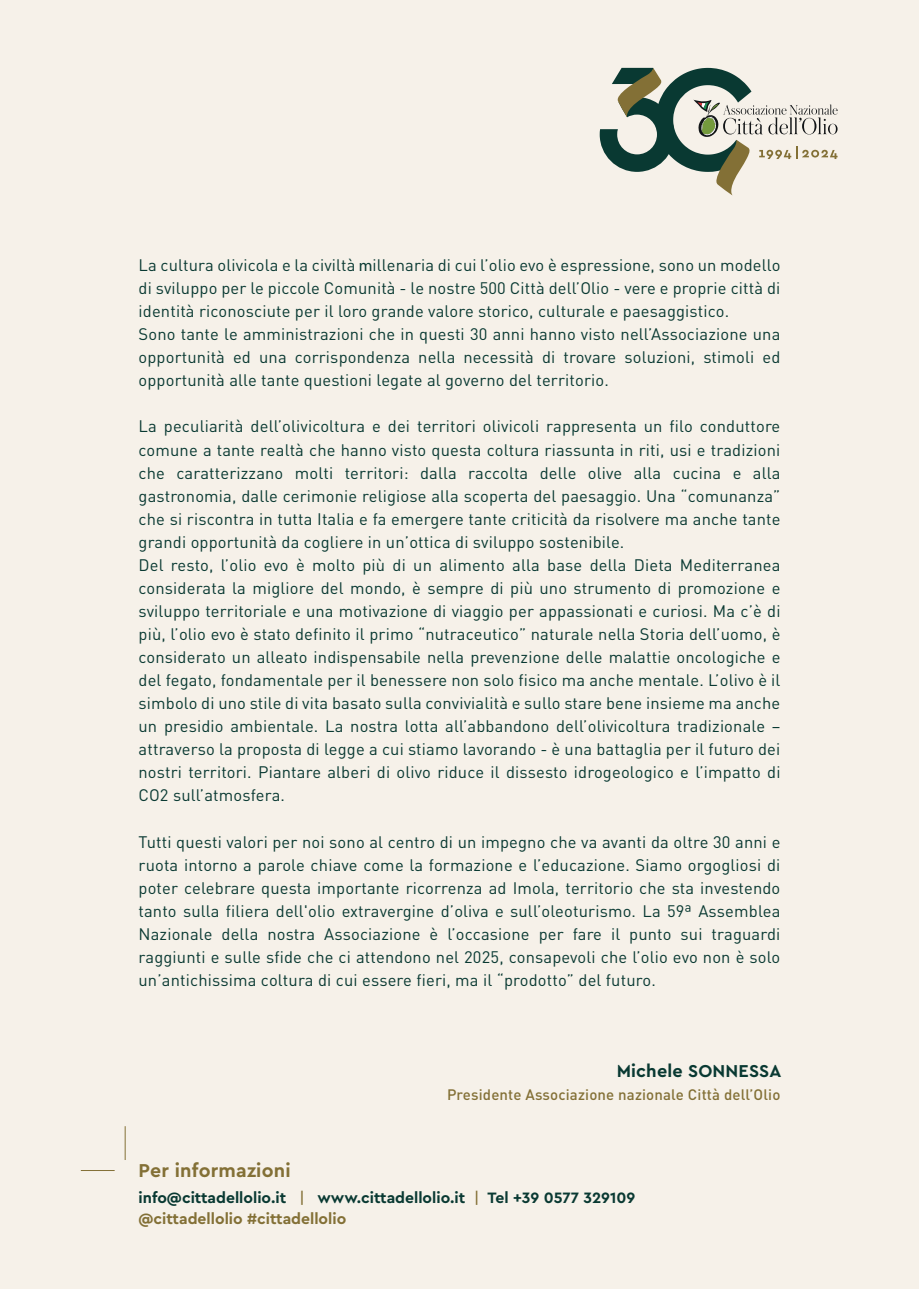
<style>
.page{position:relative;width:919px;height:1289px;background:#fff}
.page>*{position:absolute;margin:0;border:0;box-sizing:border-box;transform-origin:0 0}
.t1{font:700 19.5px "Cera Pro";letter-spacing:.01em;color:#837036}
.t2{font:700 18px "Cera Pro";letter-spacing:.01em;color:#093932}
.t3{font:16.5px/23.1px "DIN Pro";letter-spacing:.01em;color:#093932}
.t4{font:700 15.75px/21.5px "Cera Pro";color:#093932}
.t5{font:500 15px "DIN Pro";letter-spacing:.01em;color:#837036}
.s1{font-family:"Myriad Pro"}
.s2{font-weight:500;color:#837036}
.s3{color:#837036}
</style>
<div class="page">
<div style="left:0;top:0;width:918px;height:1288px;background:#f6f1e9"></div>
<svg style="left:599px;top:68px;width:238px;height:127px"></svg>
<hr style="left:81px;top:1169px;width:34px;height:1px;background:#837036">
<hr style="left:125px;top:1126px;width:1px;height:33px;background:#837036">
<p class="t3" style="left:138px;top:252px;width:643px">La cultura olivicola e la civiltà <span class="s1">m</span>illenaria di cui l’olio evo è espressione, sono un modello di sviluppo per le piccole Comunità - le nostre 500 Città dell’Olio - vere e proprie città di identità riconosciute per il loro grande valore storico, culturale e paesaggistico.<br>Sono tante le amministrazioni che in questi 30 anni hanno visto nell’Associazione una opportunità ed una corrispondenza nella necessità di trovare soluzioni, stimoli ed opportunità alle tante questioni legate al governo del territorio.</p>
<p class="t3" style="left:138px;top:413px;width:643px">La peculiarità dell’olivicoltura e dei territori olivicoli rappresenta un filo conduttore comune a tante realtà che hanno visto questa coltura riassunta in riti, usi e tradizioni che caratterizzano molti territori: dalla raccolta delle olive alla cucina e alla gastronomia, dalle cerimonie religiose alla scoperta del paesaggio. Una “comunanza” che si riscontra in tutta Italia e fa emergere tante criticità da risolvere ma anche tante grandi opportunità da cogliere in un’ottica di sviluppo sostenibile.<br>Del resto, l’olio evo è molto più di un alimento alla base della Dieta Mediterranea considerata la migliore del mondo, è sempre di più uno strumento di promozione e sviluppo territoriale e una motivazione di viaggio per appassionati e curiosi. Ma c’è di più, l’olio evo è stato definito il primo “nutraceutico” naturale nella Storia dell’uomo, è considerato un alleato indispensabile nella prevenzione delle malattie oncologiche e del fegato, fondamentale per il benessere non solo fisico ma anche mentale. L’olivo è il simbolo di uno stile di vita basato sulla convivialità e sullo stare bene insieme ma anche un presidio ambientale. La nostra lotta all’abbandono dell’olivicoltura tradizionale – attraverso la proposta di legge a cui stiamo lavorando - è una battaglia per il futuro dei nostri territori. Piantare alberi di olivo riduce il dissesto idrogeologico e l’impatto di CO2 sull’atmosfera.</p>
<p class="t3" style="left:138px;top:828px;width:643px;text-align:justify">Tutti questi valori per noi sono al centro di un impegno che va avanti da oltre 30 anni e ruota intorno a parole chiave come la formazione e l’educazione. Siamo orgogliosi di poter celebrare questa importante ricorrenza ad Imola, territorio che sta investendo tanto sulla filiera dell'olio extravergine d’oliva e sull’oleoturismo. La 59ª Assemblea Nazionale della nostra Associazione è l’occasione per fare il punto sui traguardi raggiunti e sulle sfide che ci attendono nel 2025, consapevoli che l’olio evo non è solo un’antichissima coltura di cui essere fieri, ma il “prodotto” del futuro.</p>
<p class="t2" style="left:616px;top:1059px;width:166px">Michele SONNESSA</p>
<p class="t5" style="left:447px;top:1082px;width:335px">Presidente Associazione nazionale Città dell’Olio</p>
<p class="t1" style="left:138px;top:1157px;width:154px">Per informazioni</p>
<p class="t4" style="left:138px;top:1185px;width:498px">info@cittadellolio.it <span class="s2">|</span> www.cittadellolio.it <span class="s2">|</span> Tel +39 0577 329109 <span class="s3">@cittadellolio #cittadellolio</span></p>
</div>
